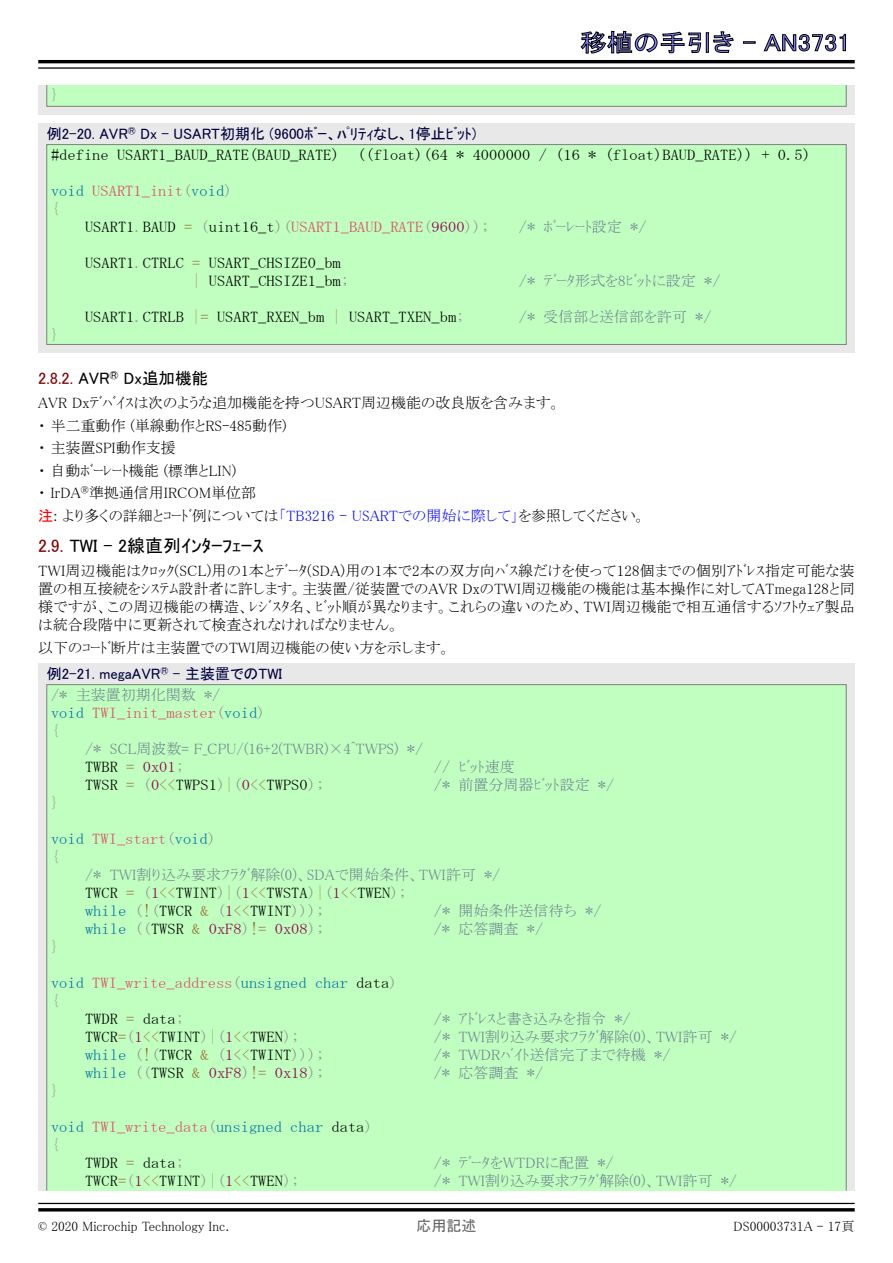
<style>
.page{position:relative;width:893px;height:1263px;background:#fff}
.page>*{position:absolute;margin:0;border:0;box-sizing:border-box;transform-origin:0 0}
.t1{font:24px "MS P Gothic";color:#8080ff;scale:1.1 1}
.t2{font:18px "MS P Gothic";color:#000}
.t3{font:16.5px "MS P Gothic";color:#000}
.t4{font:15px/22.5px "MS P Mincho";color:#000}
.t5{font:15px/18px "MS Mincho";color:#000;scale:1.1 1}
.t6{font:15px "MS P Mincho";color:#708090}
.t7{font:15px/18px "MS Mincho";color:#dd4a68;scale:1.1 1}
.t8{font:15px "MS P Gothic";color:#000040}
.t9{font:15px "MS Mincho";color:#900050;scale:1.1 1}
.t10{font:15px "MS Mincho";color:#0070a0;scale:1.1 1}
.t11{font:15px "MS Mincho";color:#708090;scale:1.1 1}
.t12{font:15px "MS Mincho";color:#909090;scale:1.1 1}
.t13{font:15px "MS P Gothic";color:#646464}
.t14{font:13.5px "MS P Mincho";color:#000}
.s1{color:#0070a0}
.s2{color:#909090}
.s3{color:#9a6e3a}
.s4{color:#dd4a68}
.s5{color:#900050}
.s6{font-family:"MS Mincho"}
.s7{color:#800000}
.s8{font-family:"MS P Gothic";color:#f00}
.s9{color:#00f}
.s10{color:#000}
.s11{font-family:"MS P Mincho"}
</style>
<div class="page">
<svg style="left:581px;top:31px;width:153px;height:23px"></svg>
<svg style="left:743px;top:42px;width:12px;height:1px"></svg>
<svg style="left:764px;top:34px;width:82px;height:17px"></svg>
<hr style="left:38px;top:60px;width:817px;height:3px;background:#000">
<hr style="left:38px;top:67px;width:817px;height:2px;background:#000">
<hr style="left:38px;top:1203px;width:817px;height:1px;background:#000">
<hr style="left:38px;top:1208px;width:817px;height:3px;background:#000">
<div style="left:38px;top:85px;width:817px;height:30px;background:#e8e8e8"></div>
<div style="left:47px;top:85px;width:799px;height:21px;background:#c0ffc0"></div>
<div style="left:46px;top:85px;width:801px;height:22px;border:1px solid #808080"></div>
<div style="left:38px;top:123px;width:817px;height:230px;background:#e8e8e8"></div>
<div style="left:47px;top:145px;width:799px;height:199px;background:#c0ffc0"></div>
<div style="left:46px;top:144px;width:801px;height:201px;border:1px solid #808080"></div>
<div style="left:38px;top:663px;width:817px;height:528px;background:#e8e8e8"></div>
<div style="left:47px;top:685px;width:799px;height:506px;background:#c0ffc0"></div>
<h1 class="t1" style="left:580px;top:30px;width:247px">移植の手引き - AN3731</h1>
<p class="t12" style="left:51px;top:87px;width:9px">}</p>
<p class="t8" style="left:47px;top:126px;width:431px">例2-20. AVR<sup>®</sup> Dx - USART初期化 (9600ﾎﾞｰ、ﾊﾟﾘﾃｨなし、1停止ﾋﾞｯﾄ)</p>
<p class="t5" style="left:51px;top:145px;width:692px">#define USART1_BAUD_RATE(BAUD_RATE) ((float)(64 * 4000000 / (16 * (float)BAUD_RATE)) + 0.5)</p>
<p class="t7" style="left:51px;top:181px;width:166px"><span class="s1">void</span> USART1_init<span class="s2">(</span><span class="s1">void</span><span class="s2">) {</span></p>
<p class="t5" style="left:85px;top:217px;width:369px">USART1<span class="s2">.</span>BAUD <span class="s3">=</span> <span class="s2">(</span>uint16_t<span class="s2">)(</span><span class="s4">USART1_BAUD_RATE</span><span class="s2">(</span><span class="s5">9600</span><span class="s2">));</span></p>
<p class="t6" style="left:519px;top:219px;width:129px"><span class="s6">/*</span> ﾎﾞｰﾚｰﾄ設定 <span class="s6">*/</span></p>
<p class="t5" style="left:192px;top:253px;width:144px;text-indent:-107px">USART1<span class="s2">.</span>CTRLC <span class="s3">=</span> USART_CHSIZE0_bm <span class="s3">|</span> USART_CHSIZE1_bm<span class="s2">;</span></p>
<p class="t6" style="left:519px;top:273px;width:203px"><span class="s6">/*</span> ﾃﾞｰﾀ形式を8ﾋﾞｯﾄに設定 <span class="s6">*/</span></p>
<p class="t5" style="left:85px;top:307px;width:347px">USART1<span class="s2">.</span>CTRLB <span class="s3">|=</span> USART_RXEN_bm <span class="s3">|</span> USART_TXEN_bm<span class="s2">;</span></p>
<p class="t6" style="left:519px;top:309px;width:194px"><span class="s6">/*</span> 受信部と送信部を許可 <span class="s6">*/</span></p>
<p class="t12" style="left:51px;top:327px;width:9px">}</p>
<p class="t3" style="left:38px;top:370px;width:171px"><span class="s7">2.8.2.</span> AVR<sup>®</sup> Dx追加機能</p>
<p class="t4" style="left:38px;top:391px;width:609px">AVR Dxﾃﾞﾊﾞｲｽは次のような追加機能を持つUSART周辺機能の改良版を含みます。<br>・ 半二重動作 (単線動作とRS-485動作)<br>・ 主装置SPI動作支援<br>・ 自動ﾎﾞｰﾚｰﾄ機能 (標準とLIN)<br>・ IrDA<sup>®</sup>準拠通信用IRCOM単位部<br><span class="s8">注</span>: より多くの詳細とｺｰﾄﾞ例については<span class="s9">「TB3216 - USARTでの開始に際して」</span>を参照してください。</p>
<p class="t2" style="left:38px;top:537px;width:227px"><span class="s7">2.9.</span> TWI - 2線直列ｲﾝﾀｰﾌｪｰｽ</p>
<p class="t4" style="left:38px;top:562px;width:818px;line-height:18px;text-align:justify">TWI周辺機能はｸﾛｯｸ(SCL)用の1本とﾃﾞｰﾀ(SDA)用の1本で2本の双方向ﾊﾞｽ線だけを使って128個までの個別ｱﾄﾞﾚｽ指定可能な装置の相互接続をｼｽﾃﾑ設計者に許します。主装置/従装置でのAVR DxのTWI周辺機能の機能は基本操作に対してATmega128と同様ですが、この周辺機能の構造、ﾚｼﾞｽﾀ名、ﾋﾞｯﾄ順が異なります。これらの違いのため、TWI周辺機能で相互通信するｿﾌﾄｳｪｱ製品は統合段階中に更新されて検査されなければなりません。</p>
<p class="t4" style="left:38px;top:636px;width:414px">以下のｺｰﾄﾞ断片は主装置でのTWI周辺機能の使い方を示します。</p>
<p class="t8" style="left:47px;top:666px;width:237px">例2-21. megaAVR<sup>®</sup> - 主装置でのTWI</p>
<p class="t6" style="left:51px;top:687px;width:171px"><span class="s6">/*</span> 主装置初期化関数 <span class="s6">*/</span></p>
<p class="t7" style="left:51px;top:704px;width:197px"><span class="s1">void</span> TWI_init_master<span class="s2">(</span><span class="s1">void</span><span class="s2">) {</span></p>
<p class="t6" style="left:85px;top:741px;width:340px"><span class="s6">/*</span> SCL周波数= F_CPU/(16+2(TWBR)×4^TWPS) <span class="s6">*/</span></p>
<p class="t5" style="left:85px;top:758px;width:92px">TWBR <span class="s3">=</span> <span class="s5">0x01</span><span class="s2">;</span></p>
<p class="t6" style="left:434px;top:759px;width:82px"><span class="s6">//</span> ﾋﾞｯﾄ速度</p>
<p class="t5" style="left:85px;top:776px;width:219px">TWSR <span class="s3">=</span> <span class="s2">(</span><span class="s5">0</span><span class="s3">&lt;&lt;</span>TWPS1<span class="s2">)</span><span class="s3">|</span><span class="s2">(</span><span class="s5">0</span><span class="s3">&lt;&lt;</span>TWPS0<span class="s2">);</span></p>
<p class="t6" style="left:434px;top:777px;width:182px"><span class="s6">/*</span> 前置分周器ﾋﾞｯﾄ設定 <span class="s6">*/</span></p>
<p class="t12" style="left:51px;top:795px;width:9px">}</p>
<p class="t7" style="left:51px;top:830px;width:151px"><span class="s1">void</span> TWI_start<span class="s2">(</span><span class="s1">void</span><span class="s2">) {</span></p>
<p class="t6" style="left:85px;top:867px;width:417px"><span class="s6">/*</span> TWI割り込み要求ﾌﾗｸﾞ解除(0)、SDAで開始条件、TWI許可 <span class="s6">*/</span></p>
<p class="t5" style="left:85px;top:884px;width:294px">TWCR <span class="s3">=</span> <span class="s2">(</span><span class="s5">1</span><span class="s3">&lt;&lt;</span>TWINT<span class="s2">)</span><span class="s3">|</span><span class="s2">(</span><span class="s5">1</span><span class="s3">&lt;&lt;</span>TWSTA<span class="s2">)</span><span class="s3">|</span><span class="s2">(</span><span class="s5">1</span><span class="s3">&lt;&lt;</span>TWEN<span class="s2">); </span><span class="s1">while</span> <span class="s2">(</span><span class="s3">!</span><span class="s2">(</span>TWCR <span class="s3">&amp;</span> <span class="s2">(</span><span class="s5">1</span><span class="s3">&lt;&lt;</span>TWINT<span class="s2">)));</span></p>
<p class="t6" style="left:434px;top:903px;width:170px"><span class="s6">/*</span> 開始条件送信待ち <span class="s6">*/</span></p>
<p class="t9" style="left:85px;top:921px;width:219px"><span class="s1">while</span> <span class="s2">((</span><span class="s10">TWSR</span> <span class="s3">&amp;</span> 0xF8<span class="s2">)</span><span class="s3">!=</span> 0x08<span class="s2">);</span></p>
<p class="t11" style="left:434px;top:921px;width:101px">/* <span class="s11">応答調査</span> */</p>
<p class="t12" style="left:51px;top:939px;width:9px">}</p>
<p class="t7" style="left:51px;top:974px;width:317px"><span class="s1">void</span> TWI_write_address<span class="s2">(</span><span class="s1">unsigned char</span> <span class="s10">data</span><span class="s2">)</span></p>
<p class="t12" style="left:51px;top:993px;width:9px">{</p>
<p class="t5" style="left:85px;top:1010px;width:92px">TWDR <span class="s3">=</span> data<span class="s2">;</span></p>
<p class="t6" style="left:434px;top:1011px;width:199px"><span class="s6">/*</span> ｱﾄﾞﾚｽと書き込みを指令 <span class="s6">*/</span></p>
<p class="t5" style="left:85px;top:1028px;width:197px">TWCR<span class="s3">=</span><span class="s2">(</span><span class="s5">1</span><span class="s3">&lt;&lt;</span>TWINT<span class="s2">)</span><span class="s3">|</span><span class="s2">(</span><span class="s5">1</span><span class="s3">&lt;&lt;</span>TWEN<span class="s2">);</span></p>
<p class="t6" style="left:434px;top:1029px;width:305px"><span class="s6">/*</span> TWI割り込み要求ﾌﾗｸﾞ解除(0)、TWI許可 <span class="s6">*/</span></p>
<p class="t5" style="left:85px;top:1046px;width:219px"><span class="s1">while</span> <span class="s2">(</span><span class="s3">!</span><span class="s2">(</span>TWCR <span class="s3">&amp;</span> <span class="s2">(</span><span class="s5">1</span><span class="s3">&lt;&lt;</span>TWINT<span class="s2">)));</span></p>
<p class="t6" style="left:434px;top:1047px;width:238px"><span class="s6">/*</span> TWDRﾊﾞｲﾄ送信完了まで待機 <span class="s6">*/</span></p>
<p class="t9" style="left:85px;top:1065px;width:219px"><span class="s1">while</span> <span class="s2">((</span><span class="s10">TWSR</span> <span class="s3">&amp;</span> 0xF8<span class="s2">)</span><span class="s3">!=</span> 0x18<span class="s2">);</span></p>
<p class="t11" style="left:434px;top:1065px;width:101px">/* <span class="s11">応答調査</span> */</p>
<p class="t12" style="left:51px;top:1083px;width:9px">}</p>
<p class="t10" style="left:51px;top:1119px;width:294px">void <span class="s4">TWI_write_data</span><span class="s2">(</span>unsigned char <span class="s10">data</span><span class="s2">)</span></p>
<p class="t12" style="left:51px;top:1137px;width:9px">{</p>
<p class="t5" style="left:85px;top:1154px;width:92px">TWDR <span class="s3">=</span> data<span class="s2">;</span></p>
<p class="t6" style="left:434px;top:1155px;width:182px"><span class="s6">/*</span> ﾃﾞｰﾀをWTDRに配置 <span class="s6">*/</span></p>
<p class="t5" style="left:85px;top:1172px;width:197px">TWCR<span class="s3">=</span><span class="s2">(</span><span class="s5">1</span><span class="s3">&lt;&lt;</span>TWINT<span class="s2">)</span><span class="s3">|</span><span class="s2">(</span><span class="s5">1</span><span class="s3">&lt;&lt;</span>TWEN<span class="s2">);</span></p>
<p class="t6" style="left:434px;top:1173px;width:305px"><span class="s6">/*</span> TWI割り込み要求ﾌﾗｸﾞ解除(0)、TWI許可 <span class="s6">*/</span></p>
<p class="t14" style="left:38px;top:1219px;width:193px">© 2020 Microchip Technology Inc.</p>
<p class="t13" style="left:416px;top:1218px;width:61px">応用記述</p>
<p class="t14" style="left:734px;top:1219px;width:123px">DS00003731A - 17頁</p>
</div>
